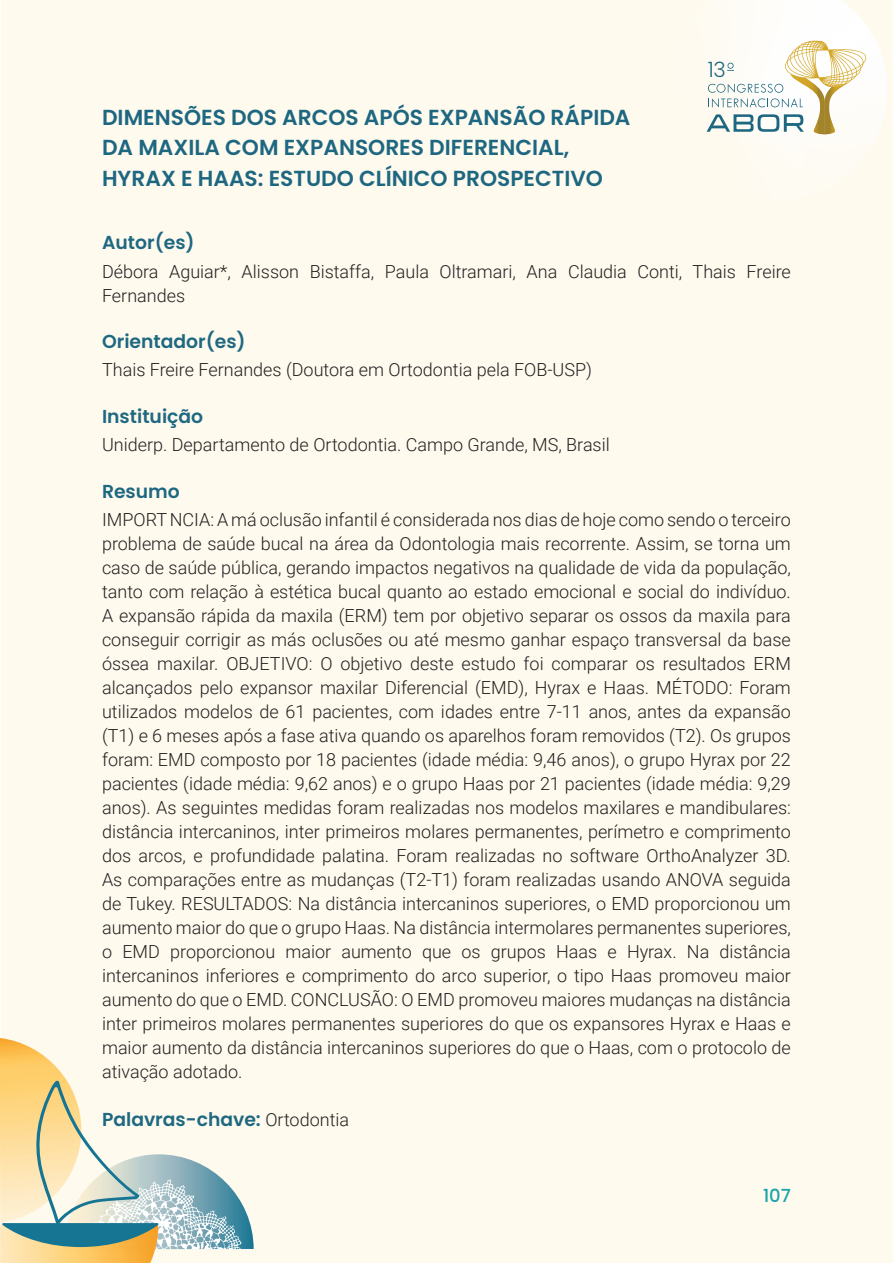
<style>
.page{position:relative;width:893px;height:1263px;background:#fff}
.page>*{position:absolute;margin:0;border:0;box-sizing:border-box;transform-origin:0 0}
.t1{font:600 21.75px/30.5px "Poppins";color:#1e6781}
.t2{font:300 21.15px "Poppins";color:#1e6781}
.t3{font:600 18.75px "Poppins";color:#1e6881}
.t4{font:300 18px/24px "Roboto";color:#231f20}
.t5{font:500 18px "Poppins";color:#1ba3ac}
.s1{font-family:"Roboto";font-weight:300;font-size:18px;color:#231f20}
</style>
<div class="page">
<div style="left:2px;top:0;width:891px;height:1263px;background:#fefaee"></div>
<svg style="left:242px;top:1204px;width:12px;height:45px"></svg>
<svg style="left:0;top:1038px;width:242px;height:225px"></svg>
<svg style="left:706px;top:0;width:181px;height:139px"></svg>
<p class="t1" style="left:102px;top:102px;width:530px">DIMENSÕES DOS ARCOS APÓS EXPANSÃO RÁPIDA<br>DA MAXILA COM EXPANSORES DIFERENCIAL,<br>HYRAX E HAAS: ESTUDO CLÍNICO PROSPECTIVO</p>
<p class="t2" style="left:708px;top:57px;width:20px">13</p>
<p class="t3" style="left:102px;top:232px;width:94px">Autor(es)</p>
<p class="t4" style="left:102px;top:259px;width:690px">Débora Aguiar*, Alisson Bistaffa, Paula Oltramari, Ana Claudia Conti, Thais Freire<br>Fernandes</p>
<p class="t3" style="left:102px;top:331px;width:145px">Orientador(es)</p>
<p class="t4" style="left:102px;top:357px;width:491px">Thais Freire Fernandes (Doutora em Ortodontia pela FOB-USP)</p>
<p class="t3" style="left:102px;top:405px;width:103px">Instituição</p>
<p class="t4" style="left:102px;top:432px;width:509px">Uniderp. Departamento de Ortodontia. Campo Grande, MS, Brasil</p>
<p class="t3" style="left:102px;top:480px;width:79px">Resumo</p>
<p class="t4" style="left:102px;top:507px;width:690px;text-align:justify">IMPORT NCIA: A má oclusão infantil é considerada nos dias de hoje como sendo o terceiro problema de saúde bucal na área da Odontologia mais recorrente. Assim, se torna um caso de saúde pública, gerando impactos negativos na qualidade de vida da população, tanto com relação à estética bucal quanto ao estado emocional e social do indivíduo.<br>A expansão rápida da maxila (ERM) tem por objetivo separar os ossos da maxila para conseguir corrigir as más oclusões ou até mesmo ganhar espaço transversal da base óssea maxilar. OBJETIVO: O objetivo deste estudo foi comparar os resultados ERM alcançados pelo expansor maxilar Diferencial (EMD), Hyrax e Haas. MÉTODO: Foram utilizados modelos de 61 pacientes, com idades entre 7-11 anos, antes da expansão (T1) e 6 meses após a fase ativa quando os aparelhos foram removidos (T2). Os grupos foram: EMD composto por 18 pacientes (idade média: 9,46 anos), o grupo Hyrax por 22 pacientes (idade média: 9,62 anos) e o grupo Haas por 21 pacientes (idade média: 9,29 anos). As seguintes medidas foram realizadas nos modelos maxilares e mandibulares: distância intercaninos, inter primeiros molares permanentes, perímetro e comprimento dos arcos, e profundidade palatina. Foram realizadas no software OrthoAnalyzer 3D.<br>As comparações entre as mudanças (T2-T1) foram realizadas usando ANOVA seguida de Tukey. RESULTADOS: Na distância intercaninos superiores, o EMD proporcionou um aumento maior do que o grupo Haas. Na distância intermolares permanentes superiores, o EMD proporcionou maior aumento que os grupos Haas e Hyrax. Na distância intercaninos inferiores e comprimento do arco superior, o tipo Haas promoveu maior aumento do que o EMD. CONCLUSÃO: O EMD promoveu maiores mudanças na distância inter primeiros molares permanentes superiores do que os expansores Hyrax e Haas e maior aumento da distância intercaninos superiores do que o Haas, com o protocolo de ativação adotado.</p>
<p class="t3" style="left:102px;top:1108px;width:249px">Palavras-chave: <span class="s1">Ortodontia</span></p>
<p class="t5" style="left:763px;top:1185px;width:29px">107</p>
</div>
